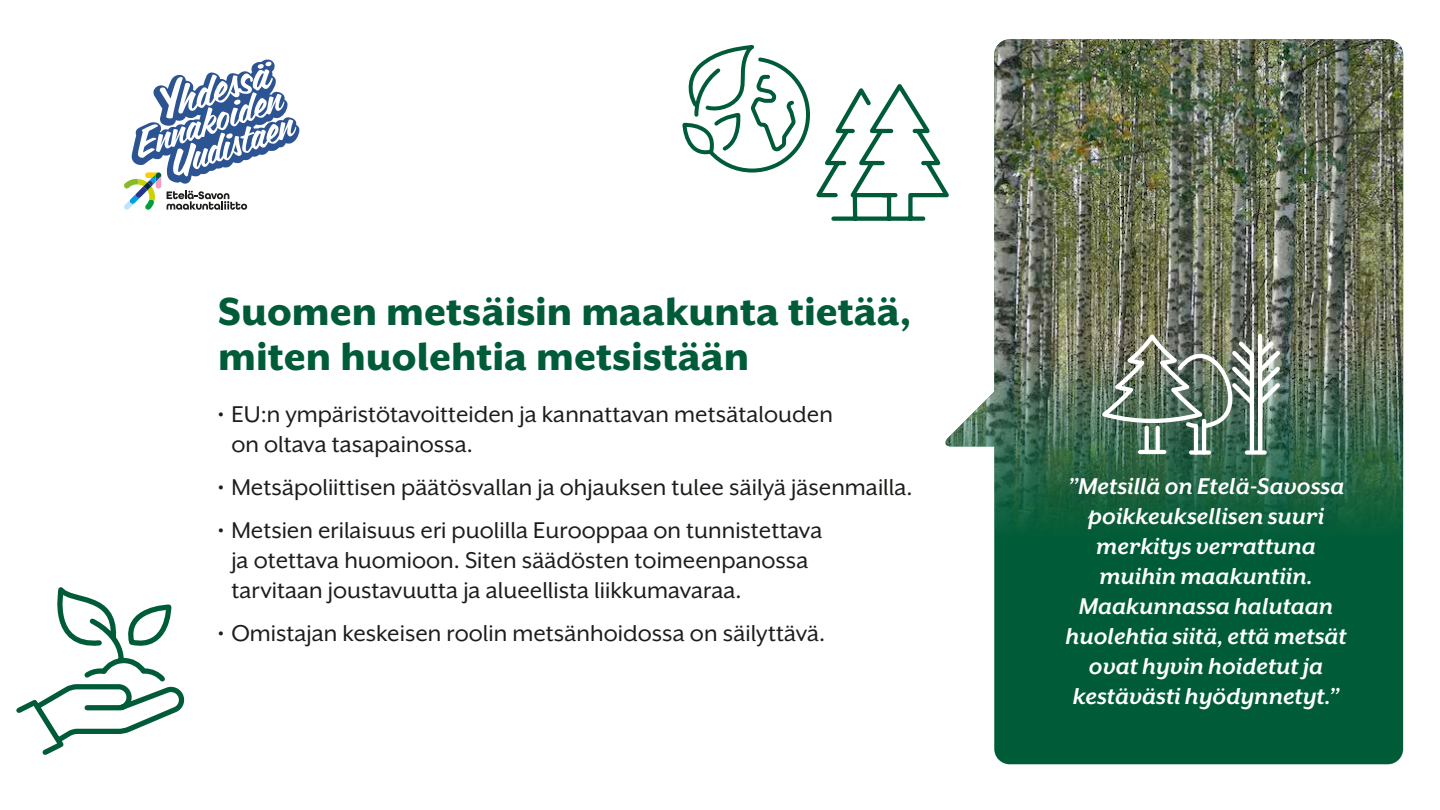
<style>
.page{position:relative;width:1440px;height:810px;background:#fff}
.page>*{position:absolute;margin:0;border:0;box-sizing:border-box;transform-origin:0 0}
.t1{font:800 45px/45px "Mr Eaves XL San OT";color:#005c38}
.t2{font:26.25px/30px "Mr Eaves XL San OT";color:#1d1d1b}
.t3{font:italic 700 26.25px/30px "Mr Eaves XL San OT";color:#fff;text-align:center}
</style>
<div class="page">
<div style="left:994px;top:536px;width:409px;height:228px;background:#005c38"></div>
<img style="left:945px;top:39px;width:458px;height:497px">
<hr style="left:1194px;top:424px;width:4px;height:31px;background:#fff;border-radius:2px">
<hr style="left:1202px;top:419px;width:4px;height:36px;background:#fff;border-radius:2px">
<div style="left:1189px;top:450px;width:22px;height:5px;background:#fff;border-radius:2px"></div>
<svg style="left:1145px;top:426px;width:4px;height:28px"></svg>
<svg style="left:1156px;top:426px;width:4px;height:28px"></svg>
<hr style="left:1138px;top:450px;width:28px;height:4px;background:#fff;border-radius:2px">
<hr style="left:1250px;top:355px;width:4px;height:97px;background:#fff">
<hr style="left:1258px;top:336px;width:4px;height:116px;background:#fff">
<img style="left:1102px;top:334px;width:182px;height:94px">
<div style="left:1245px;top:450px;width:22px;height:5px;background:#fff;border-radius:2px"></div>
<svg style="left:682px;top:41px;width:272px;height:182px"></svg>
<svg style="left:16px;top:587px;width:169px;height:168px"></svg>
<svg style="left:124px;top:59px;width:175px;height:151px"></svg>
<h1 class="t1" style="left:218px;top:289px;width:695px">Suomen metsäisin maakunta tietää, miten huolehtia metsistään</h1>
<p class="t2" style="left:231px;top:400px;width:603px;text-indent:-13px">• EU:n ympäristötavoitteiden ja kannattavan metsätalouden on oltava tasapainossa.</p>
<p class="t2" style="left:218px;top:472px;width:696px">• Metsäpoliittisen päätösvallan ja ohjauksen tulee säilyä jäsenmailla.</p>
<p class="t2" style="left:231px;top:515px;width:593px;text-indent:-13px">• Metsien erilaisuus eri puolilla Eurooppaa on tunnistettava ja otettava huomioon. Siten säädösten toimeenpanossa tarvitaan joustavuutta ja alueellista liikkumavaraa.</p>
<p class="t2" style="left:218px;top:618px;width:609px">• Omistajan keskeisen roolin metsänhoidossa on säilyttävä.</p>
<p class="t3" style="left:1066px;top:471px;width:283px">”Metsillä on Etelä-Savossa poikkeuksellisen suuri merkitys verrattuna muihin maakuntiin.<br>Maakunnassa halutaan huolehtia siitä, että metsät ovat hyvin hoidetut ja kestävästi hyödynnetyt.”</p>
</div>
